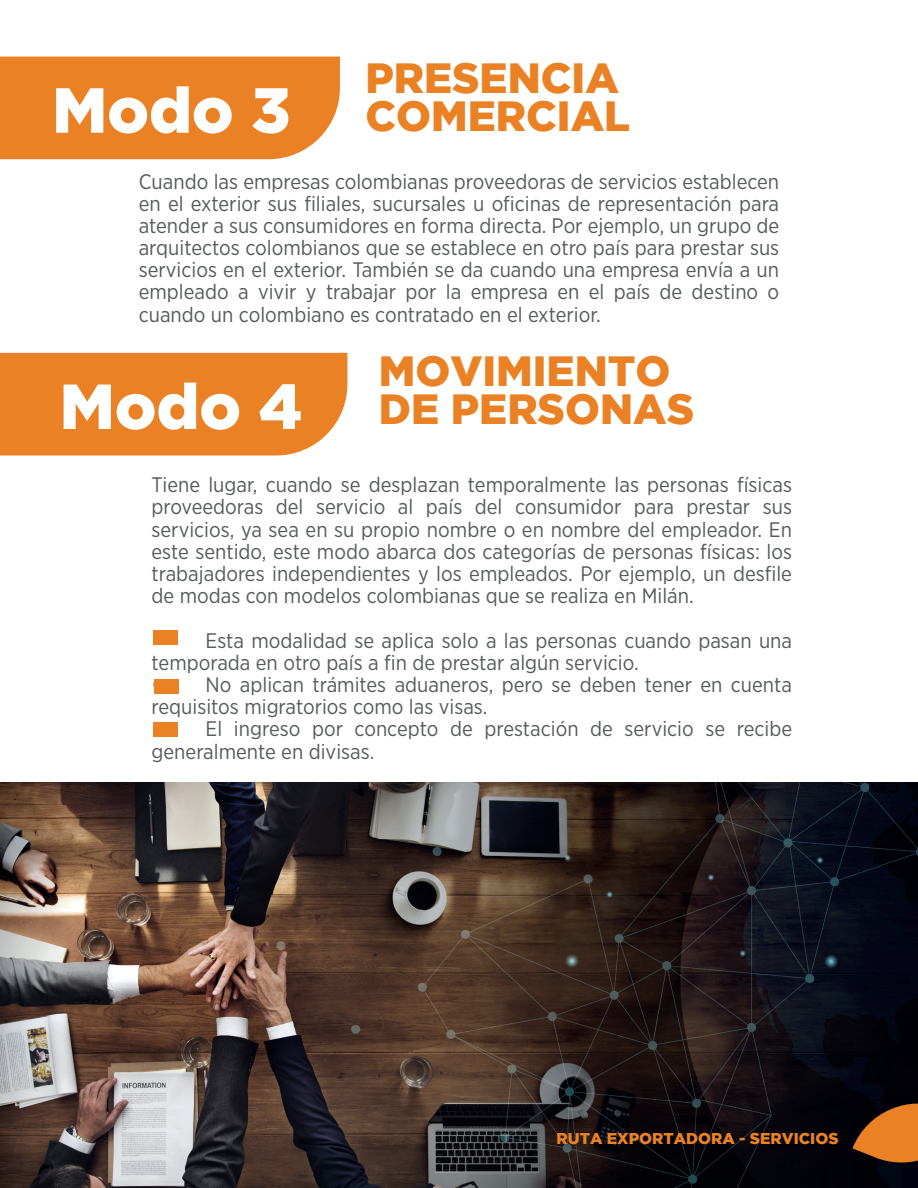
<style>
.page{position:relative;width:918px;height:1188px;background:#fff}
.page>*{position:absolute;margin:0;border:0;box-sizing:border-box;transform-origin:0 0}
.t1{font:900 63.45px "Gotham";color:#fff}
.t2{font:900 42.15px/38.2px "Gotham";color:#ea8225}
.t3{font:21px/22.2px "Gotham Narrow";color:#575a5b}
.t4{font:900 15.6px "Gotham";color:#ea8225}
</style>
<div class="page">
<div style="left:0;top:57px;width:340px;height:102px;background:#ea8225"></div>
<div style="left:0;top:353px;width:347px;height:102px;background:#ea8225"></div>
<img style="left:0;top:782px;width:918px;height:406px">
<svg style="left:852px;top:1094px;width:66px;height:78px;background:#7e4618"></svg>
<div style="left:153px;top:630px;width:25px;height:14px;background:#ea8225"></div>
<div style="left:155px;top:679px;width:24px;height:15px;background:#ea8225"></div>
<div style="left:153px;top:723px;width:25px;height:14px;background:#ea8225"></div>
<h2 class="t2" style="left:365px;top:58px;width:266px">PRESENCIA<br>COMERCIAL</h2>
<h1 class="t1" style="left:52px;top:74px;width:240px">Modo 3</h1>
<p class="t3" style="left:139px;top:170px;width:642px;text-align:justify">Cuando las empresas colombianas proveedoras de servicios establecen en el exterior sus filiales, sucursales u oficinas de representación para atender a sus consumidores en forma directa. Por ejemplo, un grupo de arquitectos colombianos que se establece en otro país para prestar sus servicios en el exterior. También se da cuando una empresa envía a un empleado a vivir y trabajar por la empresa en el país de destino o cuando un colombiano es contratado en el exterior.</p>
<h1 class="t1" style="left:60px;top:370px;width:244px">Modo 4</h1>
<h2 class="t2" style="left:379px;top:351px;width:317px">MOVIMIENTO<br>DE PERSONAS</h2>
<p class="t3" style="left:152px;top:473px;width:642px;text-align:justify">Tiene lugar, cuando se desplazan temporalmente las personas físicas proveedoras del servicio al país del consumidor para prestar sus servicios, ya sea en su propio nombre o en nombre del empleador. En este sentido, este modo abarca dos categorías de personas físicas: los trabajadores independientes y los empleados. Por ejemplo, un desfile de modas con modelos colombianas que se realiza en Milán.</p>
<p class="t3" style="left:152px;top:629px;width:642px">• Esta modalidad se aplica solo a las personas cuando pasan una temporada en otro país a fin de prestar algún servicio.</p>
<p class="t3" style="left:152px;top:673px;width:642px">• No aplican trámites aduaneros, pero se deben tener en cuenta requisitos migratorios como las visas.</p>
<p class="t3" style="left:152px;top:718px;width:642px">• El ingreso por concepto de prestación de servicio se recibe generalmente en divisas.</p>
<p class="t4" style="left:557px;top:1130px;width:283px">RUTA EXPORTADORA - SERVICIOS</p>
</div>
